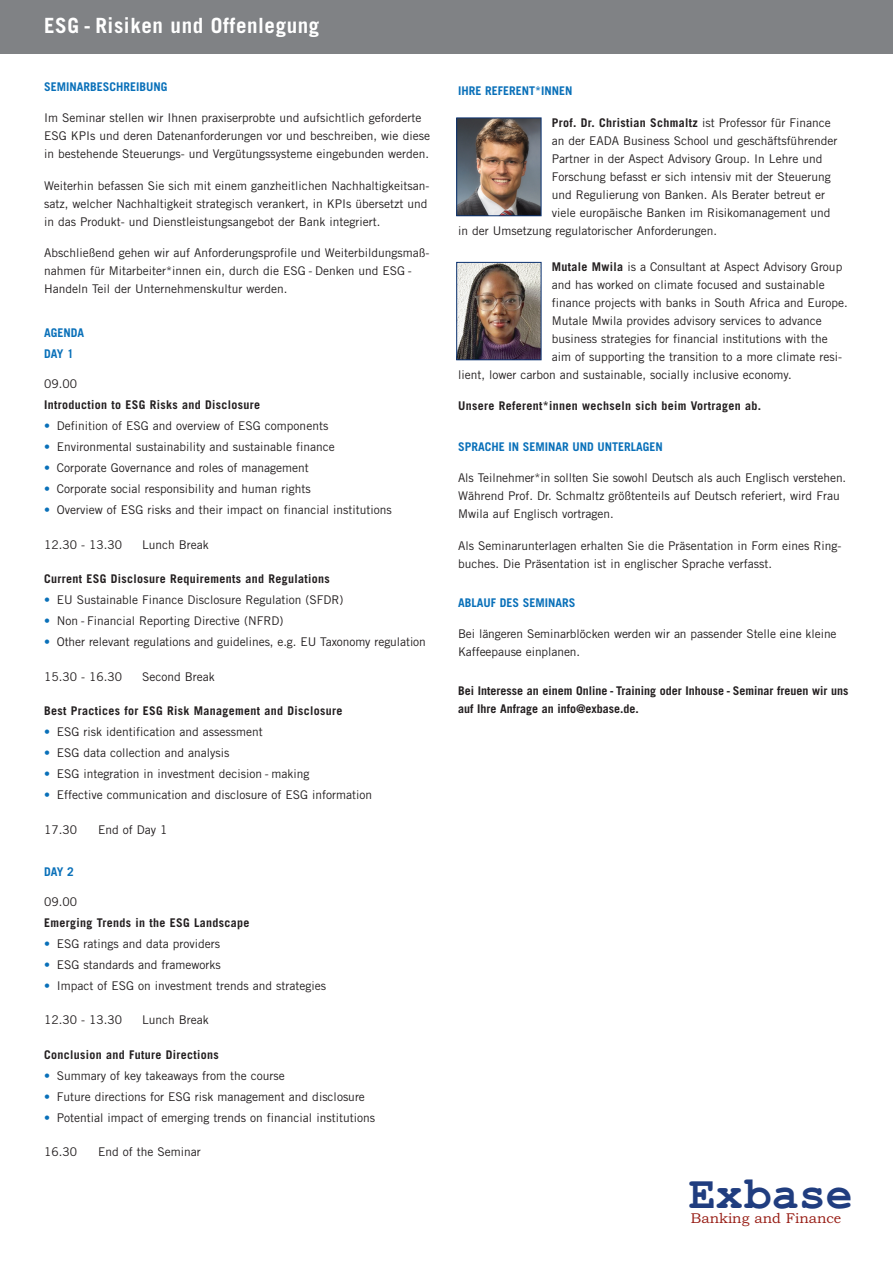
<style>
.page{position:relative;width:893px;height:1263px;background:#fff}
.page>*{position:absolute;margin:0;border:0;box-sizing:border-box;transform-origin:0 0}
.t1{font:700 45px "Courier New";color:#203d7f}
.t2{font:700 21px "Trade Gothic LT";letter-spacing:.03em;color:#fff}
.t3{font:14.25px "Bookman Old Style";color:#971c14}
.t4{font:12px/18px "Trade Gothic LT";color:#231f20}
.t5{font:700 12px "Trade Gothic LT";letter-spacing:.03em;color:#231f20}
.t6{font:700 12px/21px "Trade Gothic LT";color:#0970b9}
.t7{font:700 12px/18px "Trade Gothic LT";color:#231f20}
.s1{color:#0970b9}
.s2{font-weight:400}
.s3{font-weight:700}
</style>
<div class="page">
<div style="left:0;top:0;width:893px;height:54px;background:#808285"></div>
<img style="left:458px;top:120px;width:81px;height:94px">
<div style="left:456px;top:118px;width:85px;height:98px;border:1px solid #0b3270"></div>
<img style="left:458px;top:264px;width:81px;height:94px">
<div style="left:456px;top:262px;width:85px;height:98px;border:1px solid #0b3270"></div>
<h2 class="t2" style="left:44px;top:13px;width:277px">ESG - Risiken und Offenlegung</h2>
<p class="t6" style="left:44px;top:76px;width:125px">SEMINARBESCHREIBUNG</p>
<p class="t4" style="left:44px;top:109px;width:387px">Im Seminar stellen wir Ihnen praxiserprobte und aufsichtlich geforderte<br>ESG KPIs und deren Datenanforderungen vor und beschreiben, wie diese in bestehende Steuerungs- und Vergütungssysteme eingebunden werden.</p>
<p class="t4" style="left:44px;top:177px;width:387px">Weiterhin befassen Sie sich mit einem ganzheitlichen Nachhaltigkeitsan&shy;satz, welcher Nachhaltigkeit strategisch verankert, in KPIs übersetzt und in das Produkt- und Dienstleistungsangebot der Bank integriert.</p>
<p class="t4" style="left:44px;top:244px;width:387px">Abschließend gehen wir auf Anforderungsprofile und Weiterbildungsmaß&shy;nahmen für Mitarbeiter*innen ein, durch die ESG - Denken und ESG -<br>Handeln Teil der Unternehmenskultur werden.</p>
<p class="t6" style="left:44px;top:322px;width:42px">AGENDA<br>DAY 1</p>
<p class="t4" style="left:44px;top:375px;width:34px">09.00</p>
<p class="t5" style="left:44px;top:397px;width:218px">Introduction to ESG Risks and Disclosure</p>
<p class="t4" style="left:44px;top:417px;width:286px"><span class="s1">•</span> Definition of ESG and overview of ESG components</p>
<p class="t4" style="left:44px;top:438px;width:292px"><span class="s1">•</span> Environmental sustainability and sustainable finance</p>
<p class="t4" style="left:44px;top:459px;width:266px"><span class="s1">•</span> Corporate Governance and roles of management</p>
<p class="t4" style="left:44px;top:480px;width:268px"><span class="s1">•</span> Corporate social responsibility and human rights</p>
<p class="t4" style="left:44px;top:501px;width:349px"><span class="s1">•</span> Overview of ESG risks and their impact on financial institutions</p>
<p class="t4" style="left:44px;top:535px;width:80px">12.30 - 13.30</p>
<p class="t4" style="left:142px;top:535px;width:68px">Lunch Break</p>
<p class="t5" style="left:44px;top:571px;width:287px">Current ESG Disclosure Requirements and Regulations</p>
<p class="t4" style="left:44px;top:591px;width:301px"><span class="s1">•</span> EU Sustainable Finance Disclosure Regulation (SFDR)</p>
<p class="t4" style="left:44px;top:612px;width:241px"><span class="s1">•</span> Non - Financial Reporting Directive (NFRD)</p>
<p class="t4" style="left:44px;top:633px;width:383px"><span class="s1">•</span> Other relevant regulations and guidelines, e.g. EU Taxonomy regulation</p>
<p class="t4" style="left:44px;top:667px;width:80px">15.30 - 16.30</p>
<p class="t4" style="left:142px;top:667px;width:74px">Second Break</p>
<p class="t5" style="left:44px;top:703px;width:300px">Best Practices for ESG Risk Management and Disclosure</p>
<p class="t4" style="left:44px;top:723px;width:220px"><span class="s1">•</span> ESG risk identification and assessment</p>
<p class="t4" style="left:44px;top:744px;width:187px"><span class="s1">•</span> ESG data collection and analysis</p>
<p class="t4" style="left:44px;top:765px;width:267px"><span class="s1">•</span> ESG integration in investment decision - making</p>
<p class="t4" style="left:44px;top:786px;width:330px"><span class="s1">•</span> Effective communication and disclosure of ESG information</p>
<p class="t4" style="left:44px;top:820px;width:34px">17.30</p>
<p class="t4" style="left:98px;top:820px;width:71px">End of Day 1</p>
<p class="t6" style="left:44px;top:860px;width:31px">DAY 2</p>
<p class="t4" style="left:44px;top:892px;width:34px">09.00</p>
<p class="t5" style="left:44px;top:915px;width:207px">Emerging Trends in the ESG Landscape</p>
<p class="t4" style="left:44px;top:934px;width:178px"><span class="s1">•</span> ESG ratings and data providers</p>
<p class="t4" style="left:44px;top:955px;width:178px"><span class="s1">•</span> ESG standards and frameworks</p>
<p class="t4" style="left:44px;top:976px;width:284px"><span class="s1">•</span> Impact of ESG on investment trends and strategies</p>
<p class="t4" style="left:44px;top:1011px;width:80px">12.30 - 13.30</p>
<p class="t4" style="left:142px;top:1011px;width:68px">Lunch Break</p>
<p class="t5" style="left:44px;top:1047px;width:176px">Conclusion and Future Directions</p>
<p class="t4" style="left:44px;top:1066px;width:242px"><span class="s1">•</span> Summary of key takeaways from the course</p>
<p class="t4" style="left:44px;top:1087px;width:322px"><span class="s1">•</span> Future directions for ESG risk management and disclosure</p>
<p class="t4" style="left:44px;top:1108px;width:332px"><span class="s1">•</span> Potential impact of emerging trends on financial institutions</p>
<p class="t4" style="left:44px;top:1143px;width:34px">16.30</p>
<p class="t4" style="left:98px;top:1143px;width:104px">End of the Seminar</p>
<p class="t6" style="left:458px;top:80px;width:116px">IHRE REFERENT*INNEN</p>
<p class="t5" style="left:552px;top:115px;width:281px">Prof. Dr. Christian Schmaltz <span class="s2">ist Professor für Finance</span></p>
<p class="t4" style="left:552px;top:131px;width:287px">an der EADA Business School und geschäftsführender</p>
<p class="t4" style="left:552px;top:149px;width:272px">Partner in der Aspect Advisory Group. In Lehre und</p>
<p class="t4" style="left:552px;top:167px;width:280px">Forschung befasst er sich intensiv mit der Steuerung</p>
<p class="t4" style="left:552px;top:185px;width:275px">und Regulierung von Banken. Als Berater betreut er</p>
<p class="t4" style="left:552px;top:203px;width:280px">viele europäische Banken im Risikomanagement und</p>
<p class="t4" style="left:458px;top:221px;width:261px">in der Umsetzung regulatorischer Anforderungen.</p>
<p class="t4" style="left:552px;top:257px;width:292px"><span class="s3">Mutale Mwila</span> is a Consultant at Aspect Advisory Group</p>
<p class="t4" style="left:552px;top:275px;width:274px">and has worked on climate focused and sustainable</p>
<p class="t4" style="left:552px;top:293px;width:297px">finance projects with banks in South Africa and Europe.</p>
<p class="t4" style="left:552px;top:311px;width:272px">Mutale Mwila provides advisory services to advance</p>
<p class="t4" style="left:552px;top:329px;width:278px">business strategies for financial institutions with the</p>
<p class="t4" style="left:552px;top:347px;width:292px">aim of supporting the transition to a more climate resi-</p>
<p class="t4" style="left:458px;top:365px;width:335px">lient, lower carbon and sustainable, socially inclusive economy.</p>
<p class="t5" style="left:458px;top:399px;width:305px">Unsere Referent*innen wechseln sich beim Vortragen ab.</p>
<p class="t6" style="left:458px;top:436px;width:206px">SPRACHE IN SEMINAR UND UNTERLAGEN</p>
<p class="t4" style="left:458px;top:469px;width:390px">Als Teilnehmer*in sollten Sie sowohl Deutsch als auch Englisch verstehen.<br>Während Prof. Dr. Schmaltz größtenteils auf Deutsch referiert, wird Frau<br>Mwila auf Englisch vortragen.</p>
<p class="t4" style="left:458px;top:536px;width:385px">Als Seminarunterlagen erhalten Sie die Präsentation in Form eines Ring&shy;buches. Die Präsentation ist in englischer Sprache verfasst.</p>
<p class="t6" style="left:458px;top:592px;width:119px">ABLAUF DES SEMINARS</p>
<p class="t4" style="left:458px;top:625px;width:380px">Bei längeren Seminarblöcken werden wir an passender Stelle eine kleine<br>Kaffeepause einplanen.</p>
<p class="t7" style="left:458px;top:682px;width:392px">Bei Interesse an einem Online - Training oder Inhouse - Seminar freuen wir uns auf Ihre Anfrage an info@exbase.de.</p>
<h1 class="t1" style="left:689px;top:1166px;width:165px">Exbase</h1>
<p class="t3" style="left:691px;top:1209px;width:152px">Banking and Finance</p>
</div>
